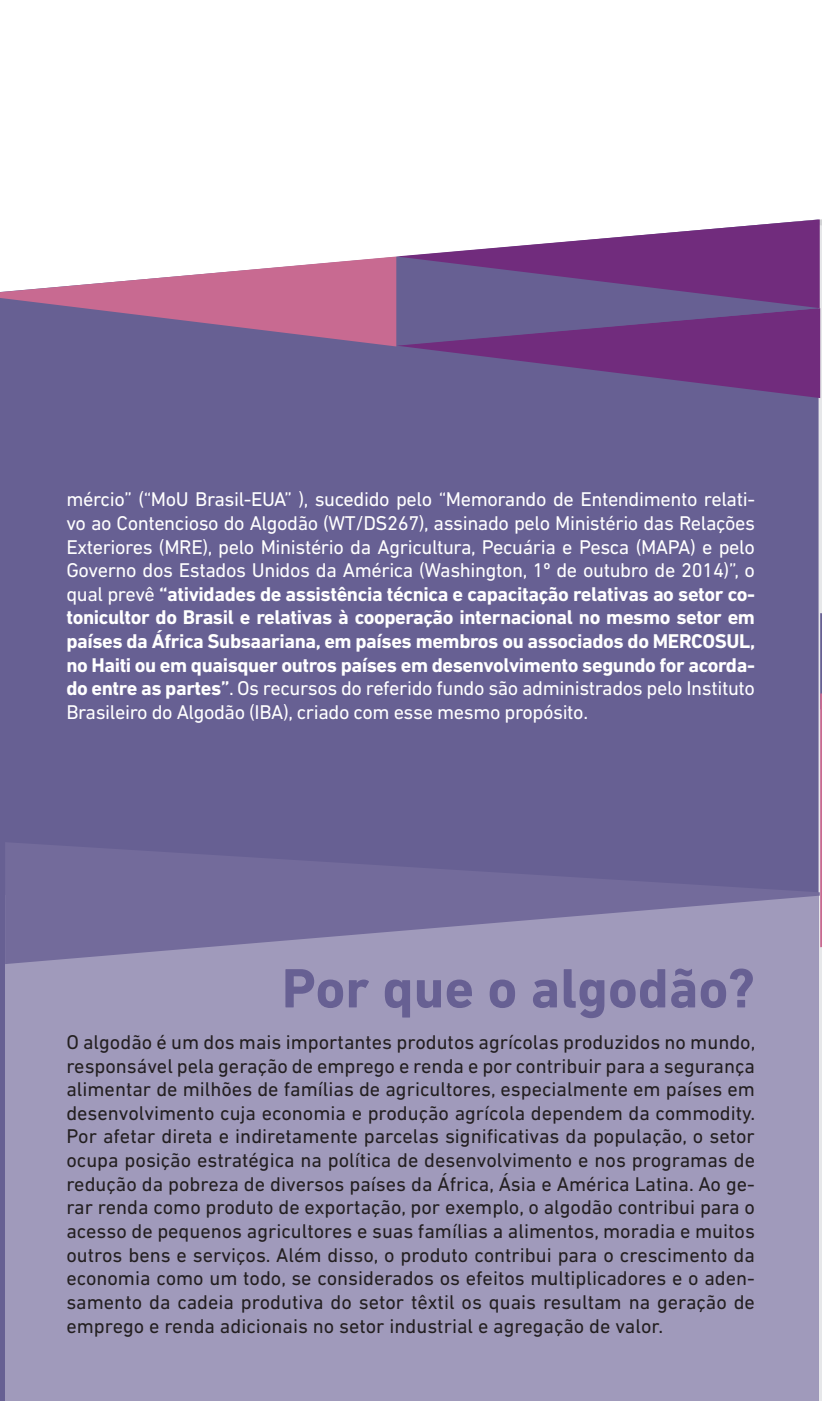
<style>
.page{position:relative;width:822px;height:1401px;background:#fff}
.page>*{position:absolute;margin:0;border:0;box-sizing:border-box;transform-origin:0 0}
.t1{font:700 56.25px "DIN Next LT Pro";color:#676093}
.t2{font:20.25px/23.6px "DIN Next LT Pro";color:#231f20;text-align:justify}
.t3{font:20.25px/23.6px "DIN Next LT Pro";letter-spacing:-.02em;color:#fff;text-align:justify}
.s1{font-weight:700}
</style>
<div class="page">
<hr style="left:819px;top:221px;width:2px;height:1180px;background:#e6e7e9">
<div style="left:0;top:398px;width:818px;height:1003px;background:#676093"></div>
<div style="left:5px;top:894px;width:812px;height:507px;background:#a09abb"></div>
<svg style="left:5px;top:842px;width:814px;height:122px;fill:#736b9b"></svg>
<svg style="left:820px;top:613px;width:1px;height:334px"></svg>
<svg style="left:0;top:219px;width:821px;height:179px"></svg>
<p class="t3" style="left:66px;top:487px;width:690px">mércio” (“MoU Brasil-EUA” ), sucedido pelo “Memorando de Entendimento relati&shy;vo ao Contencioso do Algodão (WT/DS267), assinado pelo Ministério das Relações Exteriores (MRE), pelo Ministério da Agricultura, Pecuária e Pesca (MAPA) e pelo Governo dos Estados Unidos da América (Washington, 1º de outubro de 2014)”, o qual prevê <span class="s1">“atividades de assistência técnica e capacitação relativas ao setor co&shy;tonicultor do Brasil e relativas à cooperação internacional no mesmo setor em países da África Subsaariana, em países membros ou associados do MERCOSUL, no Haiti ou em quaisquer outros países em desenvolvimento segundo for acorda&shy;do entre as partes”</span>. Os recursos do referido fundo são administrados pelo Instituto Brasileiro do Algodão (IBA), criado com esse mesmo propósito.</p>
<h1 class="t1" style="left:282px;top:955px;width:474px">Por que o algodão?</h1>
<p class="t2" style="left:66px;top:1030px;width:690px">O algodão é um dos mais importantes produtos agrícolas produzidos no mundo, responsável pela geração de emprego e renda e por contribuir para a segurança alimentar de milhões de famílias de agricultores, especialmente em países em desenvolvimento cuja economia e produção agrícola dependem da commodity.<br>Por afetar direta e indiretamente parcelas significativas da população, o setor ocupa posição estratégica na política de desenvolvimento e nos programas de redução da pobreza de diversos países da África, Ásia e América Latina. Ao ge&shy;rar renda como produto de exportação, por exemplo, o algodão contribui para o acesso de pequenos agricultores e suas famílias a alimentos, moradia e muitos outros bens e serviços. Além disso, o produto contribui para o crescimento da economia como um todo, se considerados os efeitos multiplicadores e o aden&shy;samento da cadeia produtiva do setor têxtil os quais resultam na geração de emprego e renda adicionais no setor industrial e agregação de valor.</p>
</div>
